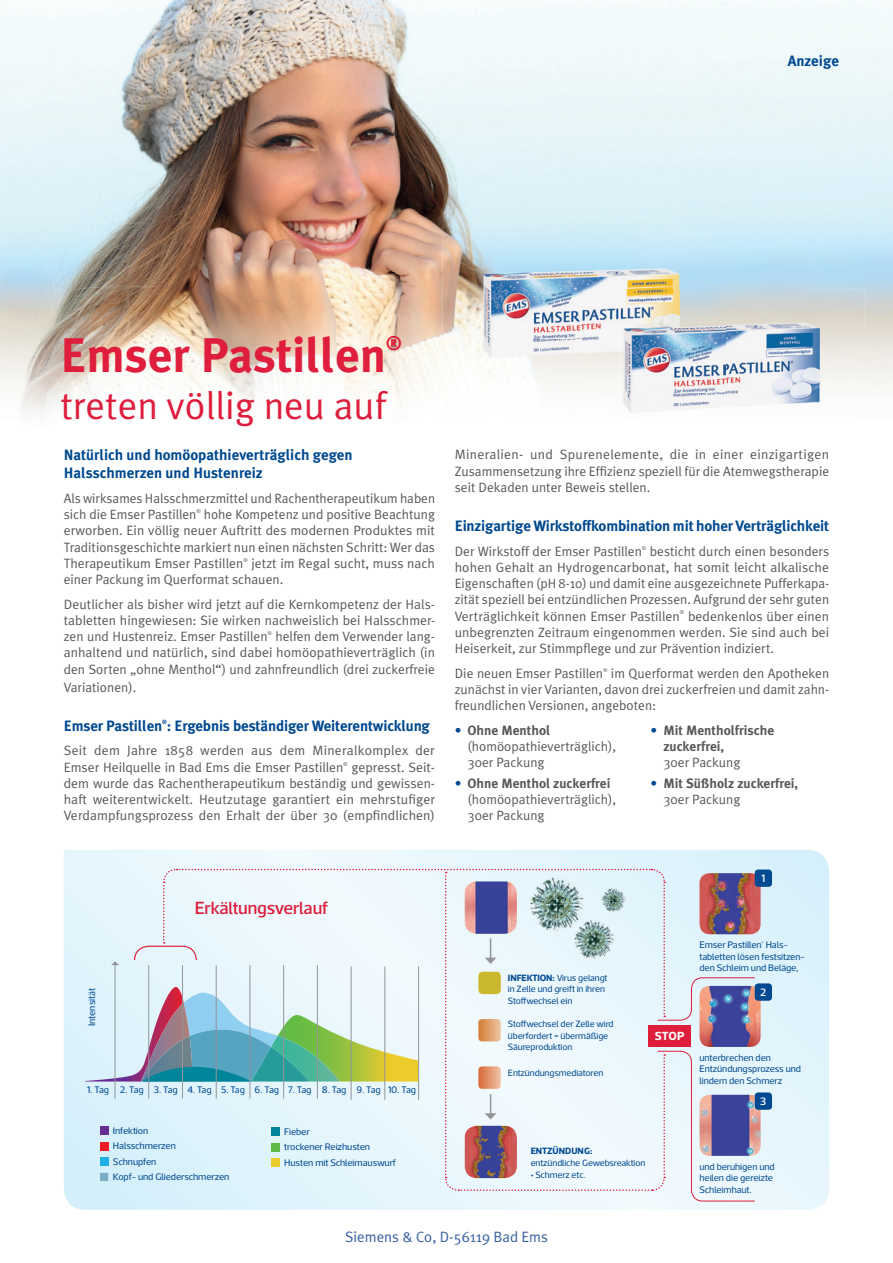
<style>
.page{position:relative;width:893px;height:1263px;background:#fff}
.page>*{position:absolute;margin:0;border:0;box-sizing:border-box;transform-origin:0 0}
.t1{font:700 48.6px "Meta Plus";color:#de1e3c}
.t2{font:38.85px "Meta Plus Normal";color:#de1e3c}
.t3{font:700 19.35px "Meta Plus";color:#de1e3c}
.t4{font:500 18px "Acto";letter-spacing:-.01em;color:#de1e3c}
.t5{font:700 15px/18px "Meta Plus";letter-spacing:-.01em;color:#014990}
.t6{font:15px "Meta Plus Normal";color:#365fa0}
.t7{font:13.5px/16.2px "Meta Plus Normal";color:#57585a;text-align:justify}
.t8{font:700 13.5px/16.2px "Meta Plus";color:#57585a}
.t9{font:700 12px "Acto";color:#fff}
.t10{font:500 10.95px "Acto";color:#fff}
.t11{font:9.75px/15.5px "Acto";letter-spacing:-.01em;color:#014990}
.t12{font:9.6px/11.6px "Acto";letter-spacing:-.01em;color:#014990}
.t13{font:9.3px/11.6px "Acto";letter-spacing:-.01em;color:#014990}
.t14{font:700 9.3px "Acto";letter-spacing:.005em;color:#014990}
.t15{font:700 6px "Meta Plus";color:#014990}
.t16{font:5.4px "Meta Plus Normal";color:#57585a}
.t17{font:3.9px "Acto";color:#014990}
.s1{font-family:"Meta Plus Normal";font-weight:400;color:#014990}
.s2{font-weight:700}
.s3{font-size:9.75px}
</style>
<div class="page">
<img style="left:0;top:0;width:804px;height:184px">
<img style="left:0;top:184px;width:395px;height:229px">
<img style="left:395px;top:184px;width:409px;height:99px">
<img style="left:395px;top:283px;width:47px;height:122px">
<img style="left:623px;top:392px;width:101px;height:22px">
<img style="left:442px;top:235px;width:189px;height:105px">
<img style="left:631px;top:235px;width:94px;height:54px">
<img style="left:442px;top:340px;width:140px;height:47px">
<img style="left:724px;top:289px;width:141px;height:117px">
<img style="left:582px;top:289px;width:143px;height:103px">
<svg style="left:64px;top:850px;width:765px;height:360px;background:#e1f4fc"></svg>
<img style="left:756px;top:886px;width:5px;height:48px">
<img style="left:756px;top:1000px;width:5px;height:47px">
<img style="left:756px;top:1109px;width:5px;height:47px">
<div style="left:755px;top:869px;width:17px;height:18px;background:#014990;border-radius:3px"></div>
<div style="left:755px;top:983px;width:17px;height:18px;background:#014990;border-radius:3px"></div>
<div style="left:755px;top:1092px;width:17px;height:18px;background:#014990;border-radius:3px"></div>
<svg style="left:85px;top:868px;width:671px;height:334px"></svg>
<div style="left:648px;top:1025px;width:43px;height:21px;background:#de1e3c"></div>
<p class="t5" style="left:788px;top:51px;width:53px">Anzeige</p>
<h1 class="t1" style="left:60px;top:327px;width:327px">Emser Pastillen</h1>
<h3 class="t3" style="left:386px;top:332px;width:17px">®</h3>
<h2 class="t2" style="left:60px;top:383px;width:327px">treten völlig neu auf</h2>
<p class="t5" style="left:64px;top:446px;width:290px">Natürlich und homöopathieverträglich gegen<br>Halsschmerzen und Hustenreiz</p>
<p class="t7" style="left:64px;top:490px;width:373px">Als wirksames Halsschmerzmittel und Rachentherapeutikum haben sich die Emser Pastillen</p>
<p class="t16" style="left:196px;top:508px;width:6px">®</p>
<p class="t7" style="left:64px;top:506px;width:373px;text-indent:140px">hohe Kompetenz und positive Beachtung erworben. Ein völlig neuer Auftritt des modernen Produktes mit Traditionsgeschichte markiert nun einen nächsten Schritt: Wer das Therapeutikum Emser Pastillen</p>
<p class="t16" style="left:243px;top:557px;width:6px">®</p>
<p class="t7" style="left:64px;top:555px;width:373px;text-indent:188px">jetzt im Regal sucht, muss nach einer Packung im Querformat schauen.</p>
<p class="t7" style="left:64px;top:596px;width:373px">Deutlicher als bisher wird jetzt auf die Kernkompetenz der Hals&shy;tabletten hingewiesen: Sie wirken nachweislich bei Halsschmer&shy;zen und Hustenreiz. Emser Pastillen</p>
<p class="t16" style="left:268px;top:630px;width:6px">®</p>
<p class="t7" style="left:64px;top:628px;width:373px;text-indent:212px">helfen dem Verwender lang&shy;anhaltend und natürlich, sind dabei homöopathieverträglich (in den Sorten „ohne Menthol“) und zahnfreundlich (drei zuckerfreie</p>
<p class="t7" style="left:64px;top:678px;width:74px">Variationen).</p>
<p class="t5" style="left:64px;top:716px;width:368px">Emser Pastillen : Ergebnis beständiger Weiterentwicklung</p>
<p class="t15" style="left:162px;top:718px;width:6px">®</p>
<p class="t7" style="left:64px;top:742px;width:373px">Seit dem Jahre 1858 werden aus dem Mineralkomplex der<br>Emser Heilquelle in Bad Ems die Emser Pastillen</p>
<p class="t16" style="left:343px;top:761px;width:6px">®</p>
<p class="t7" style="left:64px;top:759px;width:373px;text-indent:288px">gepresst. Seit&shy;dem wurde das Rachentherapeutikum beständig und gewissen&shy;haft weiterentwickelt. Heutzutage garantiert ein mehrstufiger Verdampfungsprozess den Erhalt der über 30 (empfindlichen)</p>
<p class="t7" style="left:455px;top:446px;width:376px">Mineralien- und Spurenelemente, die in einer einzigartigen Zusammensetzung ihre Effizienz speziell für die Atemwegs therapie seit Dekaden unter Beweis stellen.</p>
<p class="t5" style="left:455px;top:517px;width:376px">Einzigartige Wirkstoffkombination mit hoher Verträglichkeit</p>
<p class="t7" style="left:455px;top:543px;width:189px">Der Wirkstoff der Emser Pastillen</p>
<p class="t16" style="left:642px;top:545px;width:6px">®</p>
<p class="t7" style="left:455px;top:543px;width:376px;text-indent:195px">besticht durch einen besonders hohen Gehalt an Hydrogencarbonat, hat somit leicht alkalische Eigenschaften (pH 8-10) und damit eine ausgezeichnete Pufferkapa&shy;zität speziell bei entzündlichen Prozessen. Aufgrund der sehr guten Verträglichkeit können Emser Pastillen</p>
<p class="t16" style="left:680px;top:609px;width:6px">®</p>
<p class="t7" style="left:455px;top:607px;width:376px;text-indent:233px">bedenkenlos über einen unbegrenzten Zeitraum eingenommen werden. Sie sind auch bei Heiserkeit, zur Stimmpflege und zur Prävention indiziert.</p>
<p class="t7" style="left:455px;top:665px;width:150px">Die neuen Emser Pastillen</p>
<p class="t16" style="left:603px;top:666px;width:6px">®</p>
<p class="t7" style="left:455px;top:665px;width:376px;text-indent:156px">im Querformat werden den Apotheken zunächst in vier Varianten, davon drei zuckerfreien und damit zahn&shy;freundlichen Versionen, angeboten:</p>
<p class="t8" style="left:663px;top:722px;width:112px;text-indent:-13px"><span class="s1">•</span> Mit Mentholfrische zuckerfrei,</p>
<p class="t7" style="left:663px;top:754px;width:79px">30er Packung</p>
<p class="t8" style="left:651px;top:775px;width:149px"><span class="s1">•</span> Mit Süßholz zuckerfrei,</p>
<p class="t7" style="left:663px;top:791px;width:79px">30er Packung</p>
<p class="t8" style="left:455px;top:722px;width:97px"><span class="s1">•</span> Ohne Menthol</p>
<p class="t7" style="left:468px;top:738px;width:150px">(homöopathieverträglich),<br>30er Packung</p>
<p class="t8" style="left:455px;top:775px;width:157px"><span class="s1">•</span> Ohne Menthol zuckerfrei</p>
<p class="t7" style="left:468px;top:791px;width:150px">(homöopathieverträglich),<br>30er Packung</p>
<p class="t11" style="left:84px;top:1026px;width:39px;rotate:-90deg">Intensität</p>
<h3 class="t4" style="left:195px;top:897px;width:135px">Erkältungsverlauf</h3>
<p class="t11" style="left:284px;top:1077px;width:64px">Halsschmerzen</p>
<p class="t11" style="left:284px;top:1124px;width:113px">Fieber<br>trockener Reizhusten<br>Husten mit Schleimauswurf</p>
<p class="t11" style="left:120px;top:1082px;width:297px">2. Tag 3. Tag 4. Tag 5. Tag 6. Tag 7. Tag 8. Tag 9. Tag 10. Tag</p>
<p class="t11" style="left:87px;top:1082px;width:23px">1. Tag</p>
<p class="t11" style="left:113px;top:1122px;width:118px">Infektion<br>Halsschmerzen<br>Schnupfen<br>Kopf- und Gliederschmerzen</p>
<p class="t10" style="left:761px;top:872px;width:5px">1</p>
<p class="t13" style="left:508px;top:972px;width:101px"><span class="s2">INFEKTION:</span> Virus gelangt</p>
<p class="t13" style="left:444px;top:983px;width:162px"><span class="s3">Halsschmerzen</span>in Zelle und greift in ihren</p>
<p class="t13" style="left:508px;top:995px;width:66px">Stoffwechsel ein</p>
<p class="t13" style="left:508px;top:1018px;width:107px">Stoffwechsel der Zelle wird überfordert = übermäßige<br>Säureproduktion</p>
<p class="t13" style="left:508px;top:1067px;width:97px">Entzündungsmediatoren</p>
<p class="t9" style="left:655px;top:1028px;width:31px">STOP</p>
<p class="t17" style="left:762px;top:940px;width:4px">®</p>
<p class="t12" style="left:699px;top:950px;width:107px">tabletten lösen festsitzen&shy;den Schleim und Beläge,</p>
<p class="t12" style="left:699px;top:939px;width:90px">Emser Pastillen Hals-</p>
<p class="t10" style="left:760px;top:986px;width:7px">2</p>
<p class="t12" style="left:699px;top:1052px;width:103px">unterbrechen den<br>Entzündungsprozess und lindern den Schmerz</p>
<p class="t10" style="left:760px;top:1095px;width:8px">3</p>
<p class="t14" style="left:531px;top:1145px;width:63px">ENTZÜNDUNG:</p>
<p class="t13" style="left:531px;top:1157px;width:116px">entzündliche Gewebsreaktion</p>
<p class="t13" style="left:531px;top:1168px;width:56px">• Schmerz etc.</p>
<p class="t12" style="left:699px;top:1161px;width:77px">und beruhigen und heilen die gereizte<br>Schleimhaut.</p>
<p class="t6" style="left:345px;top:1228px;width:204px">Siemens &amp; Co, D-56119 Bad Ems</p>
</div>
